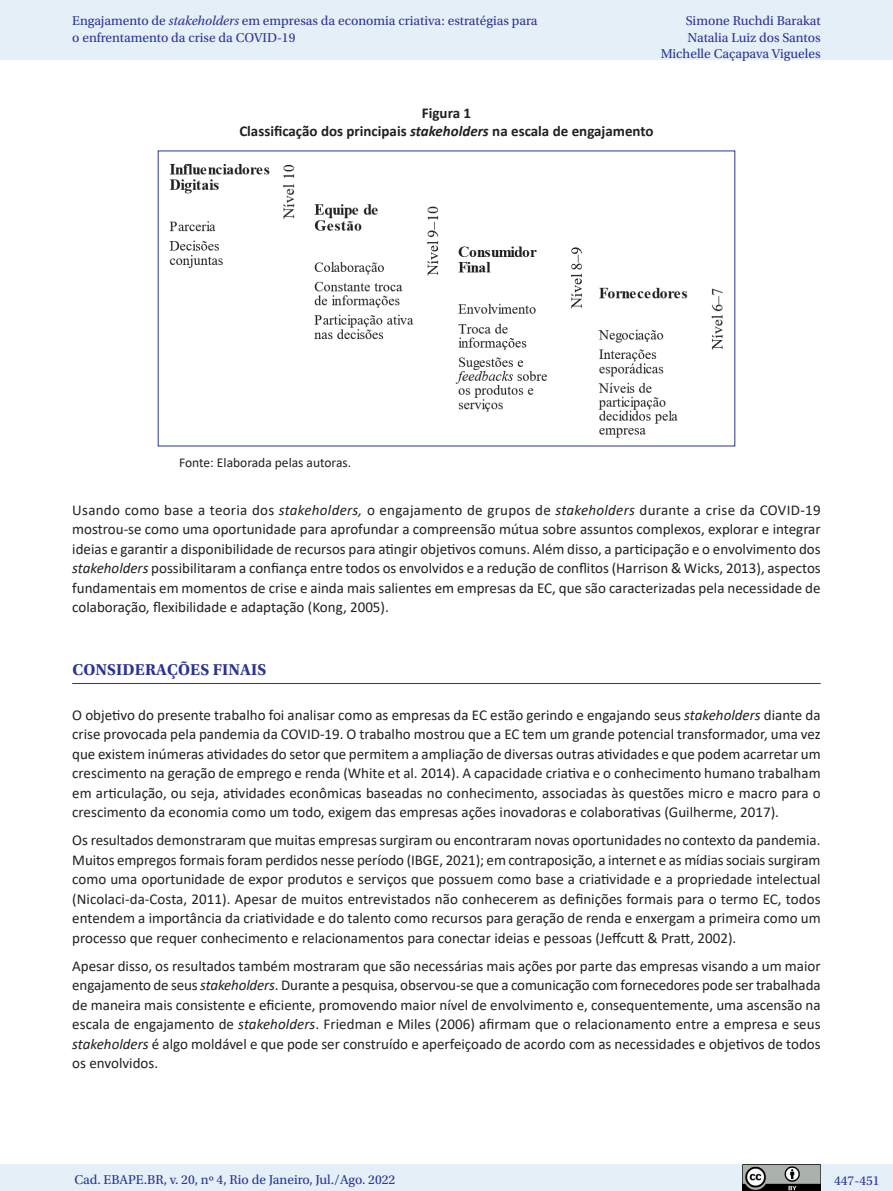
<style>
.page{position:relative;width:893px;height:1191px;background:#fff}
.page>*{position:absolute;margin:0;border:0;box-sizing:border-box;transform-origin:0 0}
._07_1_sub_1{font:700 16.5px "Utopia Std";letter-spacing:.01em;color:#2b3393}
._06_0_texto{font:15px/19.5px "Calibri";color:#231f20;text-align:justify}
._08_2_tabela_titulo{font:700 15px/18px "Calibri";color:#231f20;text-align:center}
.t1{font:13.5px/16.5px "Utopia Std";color:#2b3393}
._00__fonte_legenda_f{font:13.5px "Calibri";color:#231f20}
.s1{font-style:italic}
</style>
<div class="page">
<div style="left:0;top:0;width:893px;height:60px;background:#e4eff8"></div>
<div style="left:0;top:1164px;width:893px;height:27px;background:#e4eff8"></div>
<img style="left:743px;top:1164px;width:78px;height:27px">
<hr style="left:72px;top:683px;width:749px;height:1px;background:#2b3393">
<img style="left:169px;top:164px;width:554px;height:274px">
<p class="t1" style="left:72px;top:13px;width:467px">Engajamento de <span class="s1">stakeholders</span> em empresas da economia criativa: estratégias para o enfrentamento da crise da COVID-19</p>
<p class="t1" style="left:661px;top:13px;width:161px;text-align:right">Simone Ruchdi Barakat<br>Natalia Luiz dos Santos<br>Michelle Caçapava Vigueles</p>
<p class="_08_2_tabela_titulo" style="left:239px;top:103px;width:416px">Figura 1<br>Classificação dos principais <span class="s1">stakeholders</span> na escala de engajamento</p>
<p class="_00__fonte_legenda_f" style="left:179px;top:453px;width:174px">Fonte: Elaborada pelas autoras.</p>
<p class="_06_0_texto" style="left:72px;top:499px;width:750px">Usando como base a teoria dos <span class="s1">stakeholders,</span> o engajamento de grupos de <span class="s1">stakeholders</span> durante a crise da COVID-19 mostrou-se como uma oportunidade para aprofundar a compreensão mútua sobre assuntos complexos, explorar e integrar ideias e garantir a disponibilidade de recursos para atingir objetivos comuns. Além disso, a participação e o envolvimento dos <span class="s1">stakeholders</span> possibilitaram a confiança entre todos os envolvidos e a redução de conflitos (Harrison &amp; Wicks, 2013), aspectos fundamentais em momentos de crise e ainda mais salientes em empresas da EC, que são caracterizadas pela necessidade de colaboração, flexibilidade e adaptação (Kong, 2005).</p>
<p class="_07_1_sub_1" style="left:72px;top:659px;width:195px">CONSIDERAÇÕES FINAIS</p>
<p class="_06_0_texto" style="left:72px;top:704px;width:750px">O objetivo do presente trabalho foi analisar como as empresas da EC estão gerindo e engajando seus <span class="s1">stakeholders</span> diante da crise provocada pela pandemia da COVID-19. O trabalho mostrou que a EC tem um grande potencial transformador, uma vez que existem inúmeras atividades do setor que permitem a ampliação de diversas outras atividades e que podem acarretar um crescimento na geração de emprego e renda (White et al. 2014). A capacidade criativa e o conhecimento humano trabalham em articulação, ou seja, atividades econômicas baseadas no conhecimento, associadas às questões micro e macro para o crescimento da economia como um todo, exigem das empresas ações inovadoras e colaborativas (Guilherme, 2017).</p>
<p class="_06_0_texto" style="left:72px;top:830px;width:750px">Os resultados demonstraram que muitas empresas surgiram ou encontraram novas oportunidades no contexto da pandemia.<br>Muitos empregos formais foram perdidos nesse período (IBGE, 2021); em contraposição, a internet e as mídias sociais surgiram como uma oportunidade de expor produtos e serviços que possuem como base a criatividade e a propriedade intelectual (Nicolaci-da-Costa, 2011). Apesar de muitos entrevistados não conhecerem as definições formais para o termo EC, todos entendem a importância da criatividade e do talento como recursos para geração de renda e enxergam a primeira como um processo que requer conhecimento e relacionamentos para conectar ideias e pessoas (Jeffcutt &amp; Pratt, 2002).</p>
<p class="_06_0_texto" style="left:72px;top:955px;width:750px">Apesar disso, os resultados também mostraram que são necessárias mais ações por parte das empresas visando a um maior engajamento de seus <span class="s1">stakeholders</span>. Durante a pesquisa, observou-se que a comunicação com fornecedores pode ser trabalhada de maneira mais consistente e eficiente, promovendo maior nível de envolvimento e, consequentemente, uma ascensão na escala de engajamento de <span class="s1">stakeholders</span>. Friedman e Miles (2006) afirmam que o relacionamento entre a empresa e seus <span class="s1">stakeholders</span> é algo moldável e que pode ser construído e aperfeiçoado de acordo com as necessidades e objetivos de todos os envolvidos.</p>
<p class="t1" style="left:74px;top:1171px;width:322px">Cad. EBAPE.BR, v. 20, nº 4, Rio de Janeiro, Jul./Ago. 2022</p>
<p class="t1" style="left:834px;top:1172px;width:47px">447-451</p>
</div>
